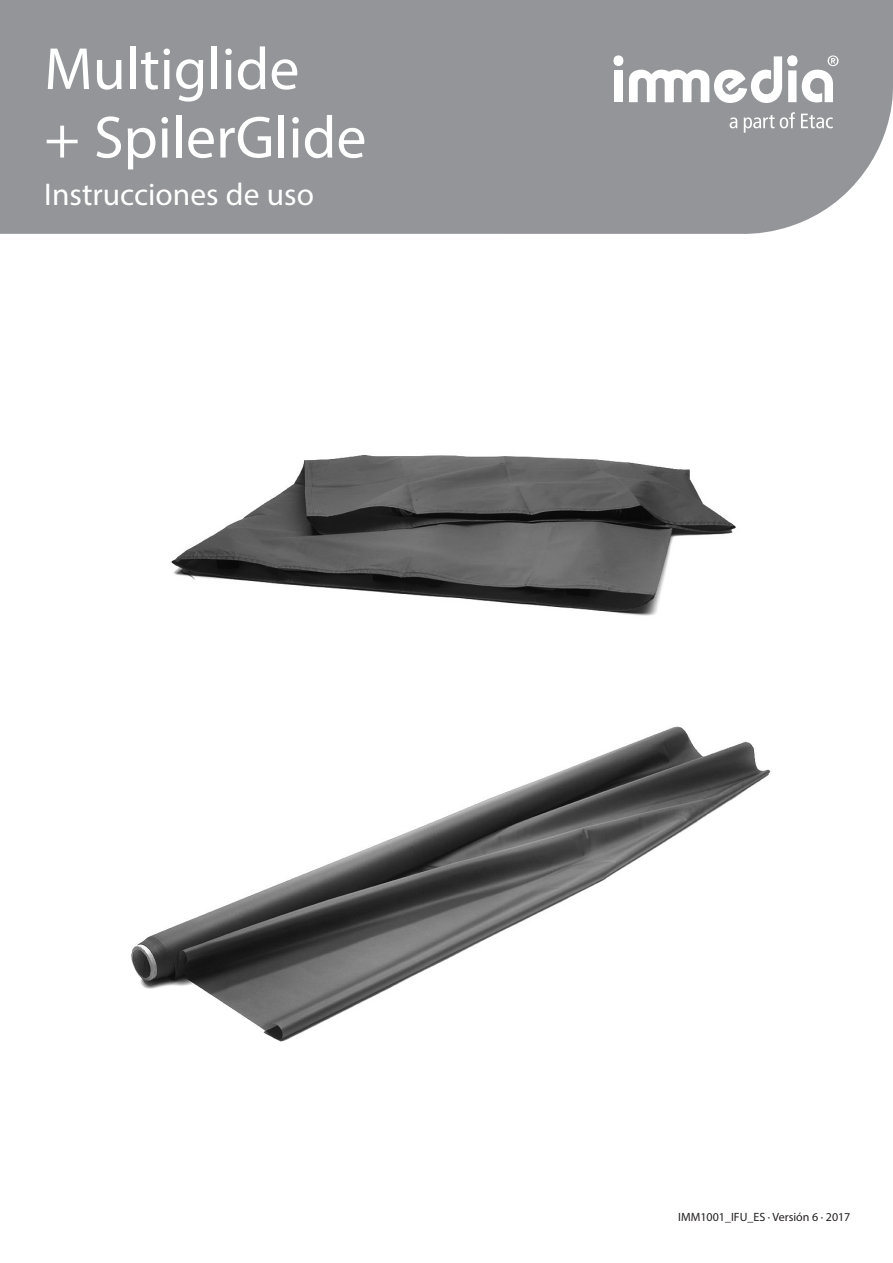
<style>
.page{position:relative;width:893px;height:1263px;background:#fff}
.page>*{position:absolute;margin:0;border:0;box-sizing:border-box;transform-origin:0 0}
.Headline1_white_2009{font:60px "Myriad Pro";color:#fff}
.Headline3_white_2009{font:31.5px "Myriad Pro";color:#fff}
.t1{font:12px "Myriad Pro";color:#231f20}
</style>
<div class="page">
<div style="left:0;top:0;width:893px;height:234px;background:#939598"></div>
<div style="left:614px;top:70px;width:9px;height:32px;background:#fff"></div>
<div style="left:613px;top:55px;width:10px;height:11px;background:#fff;border-radius:50%"></div>
<svg style="left:629px;top:55px;width:210px;height:48px"></svg>
<svg style="left:730px;top:117px;width:7px;height:11px"></svg>
<svg style="left:744px;top:112px;width:51px;height:21px"></svg>
<svg style="left:801px;top:114px;width:32px;height:14px"></svg>
<img style="left:171px;top:455px;width:565px;height:161px">
<img style="left:131px;top:726px;width:640px;height:316px">
<p class="Headline1_white_2009" style="left:44px;top:32px;width:257px">Multiglide</p>
<p class="Headline1_white_2009" style="left:44px;top:100px;width:324px">+ SpilerGlide</p>
<p class="Headline3_white_2009" style="left:44px;top:175px;width:271px">Instrucciones de uso</p>
<p class="t1" style="left:678px;top:1209px;width:174px">IMM1001_IFU_ES · Versión 6 · 2017</p>
</div>
